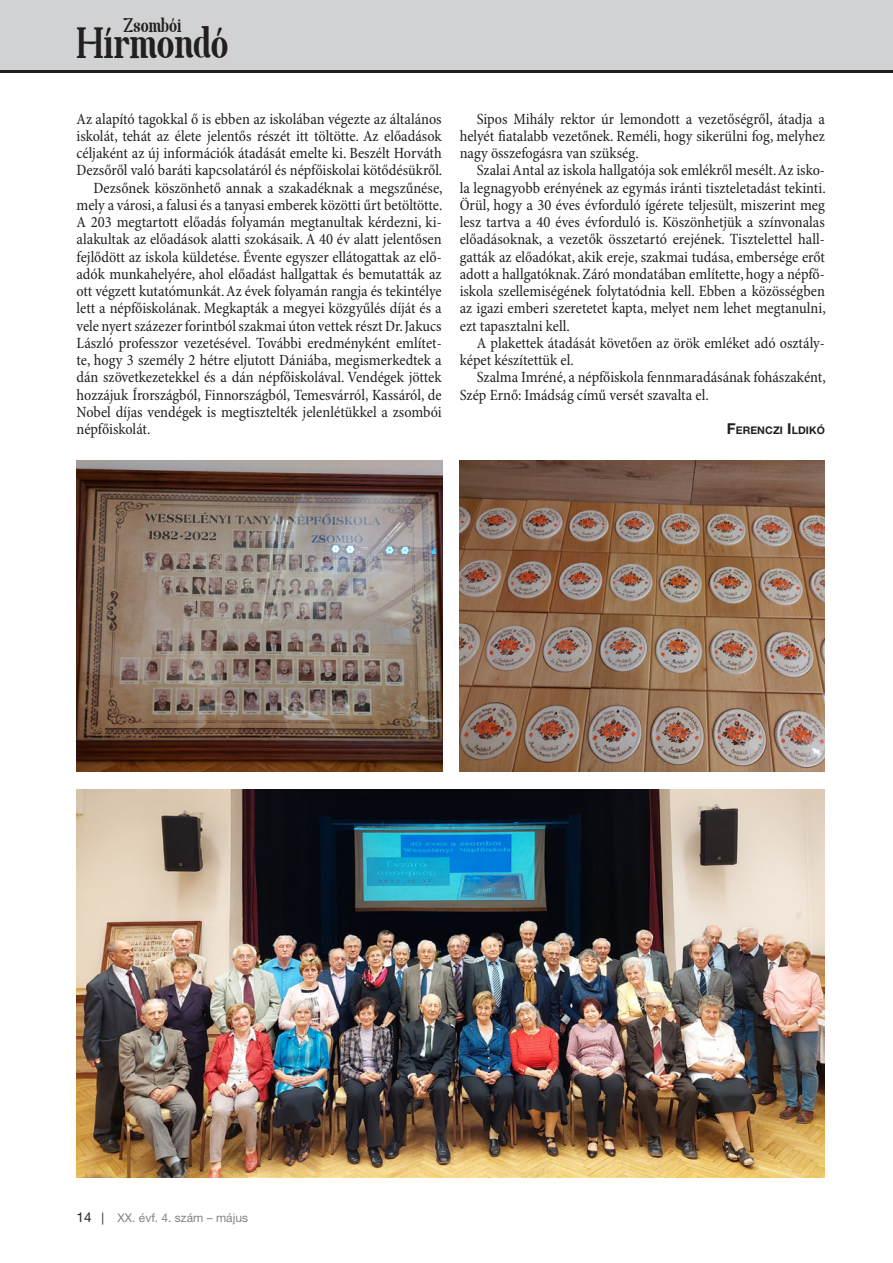
<style>
.page{position:relative;width:893px;height:1263px;background:#fff}
.page>*{position:absolute;margin:0;border:0;box-sizing:border-box;transform-origin:0 0}
.t1{font:41.7px "Spatha Serif";color:#231f20}
.t2{font:18.9px "Spatha Serif";color:#231f20}
.kenyer{font:condensed 15.75px/17.2px "Minion Pro";color:#231f20;text-align:justify}
.t3{font:12px "Helvetica Neue LT Pro";color:#808285}
.alairas{font:700 10.5px "Helvetica Neue LT Pro";letter-spacing:.005em;color:#231f20}
.s1{font-size:15px}
.s2{font-size:13.5px;color:#231f20}
.s3{color:#231f20}
</style>
<div class="page">
<div style="left:0;top:0;width:893px;height:72px;background:#d1d2d4"></div>
<hr style="left:0;top:70px;width:893px;height:2px;background:#231f20">
<img style="left:77px;top:460px;width:365px;height:311px">
<img style="left:77px;top:789px;width:748px;height:389px">
<img style="left:459px;top:461px;width:366px;height:311px">
<p class="t2" style="left:124px;top:13px;width:59px">Zsombói</p>
<h1 class="t1" style="left:77px;top:17px;width:153px">Hírmondó</h1>
<p class="kenyer" style="left:77px;top:111px;width:367px">Az alapító tagokkal ő is ebben az iskolában végezte az általános iskolát, tehát az élete jelentős részét itt töltötte. Az előadások céljaként az új információk átadását emelte ki. Beszélt Horváth Dezsőről való baráti kapcsolatáról és népfőiskolai kötődésükről.</p>
<p class="kenyer" style="left:77px;top:180px;width:368px;text-indent:17px">Dezsőnek köszönhető annak a szakadéknak a megszűnése, mely a városi, a falusi és a tanyasi emberek közötti űrt betöltötte.<br>A 203 megtartott előadás folyamán megtanultak kérdezni, ki&shy;alakultak az előadások alatti szokásaik. A 40 év alatt jelentősen fejlődött az iskola küldetése. Évente egyszer ellátogattak az elő&shy;adók munkahelyére, ahol előadást hallgattak és bemutatták az ott végzett kutatómunkát. Az évek folyamán rangja és tekintélye lett a népfőiskolának. Megkapták a megyei közgyűlés díját és a vele nyert százezer forintból szakmai úton vettek részt Dr. Jakucs László professzor vezetésével. További eredményként említet&shy;te, hogy 3 személy 2 hétre eljutott Dániába, megismerkedtek a dán szövetkezetekkel és a dán népfőiskolával. Vendégek jöttek hozzájuk Írországból, Finnországból, Temesvárról, Kassáról, de Nobel díjas vendégek is megtisztelték jelenlétükkel a zsombói népfőiskolát.</p>
<p class="kenyer" style="left:460px;top:111px;width:367px;text-indent:17px">Sipos Mihály rektor úr lemondott a vezetőségről, átadja a helyét fiatalabb vezetőnek. Reméli, hogy sikerülni fog, melyhez nagy összefogásra van szükség.</p>
<p class="kenyer" style="left:460px;top:162px;width:368px;text-indent:17px">Szalai Antal az iskola hallgatója sok emlékről mesélt. Az isko&shy;la legnagyobb erényének az egymás iránti tiszteletadást tekinti.<br>Örül, hogy a 30 éves évforduló ígérete teljesült, miszerint meg lesz tartva a 40 éves évforduló is. Köszönhetjük a színvonalas előadásoknak, a vezetők összetartó erejének. Tisztelettel hall&shy;gatták az előadókat, akik ereje, szakmai tudása, embersége erőt adott a hallgatóknak. Záró mondatában említette, hogy a népfő&shy;iskola szellemiségének folytatódnia kell. Ebben a közösségben az igazi emberi szeretetet kapta, melyet nem lehet megtanulni, ezt tapasztalni kell.</p>
<p class="kenyer" style="left:460px;top:335px;width:367px;text-indent:17px">A plakettek átadását követően az örök emléket adó osztály&shy;képet készítettük el.</p>
<p class="kenyer" style="left:460px;top:369px;width:368px;text-indent:17px">Szalma Imréné, a népfőiskola fennmaradásának fohászaként,<br>Szép Ernő: Imádság című versét szavalta el.</p>
<p class="alairas" style="left:727px;top:424px;width:100px"><span class="s1">F</span>ERENCZI <span class="s1">I</span> LDIKÓ</p>
<p class="t3" style="left:77px;top:1210px;width:173px"><span class="s2">14</span> <span class="s3">|</span> XX. évf. 4. szám – május</p>
</div>
